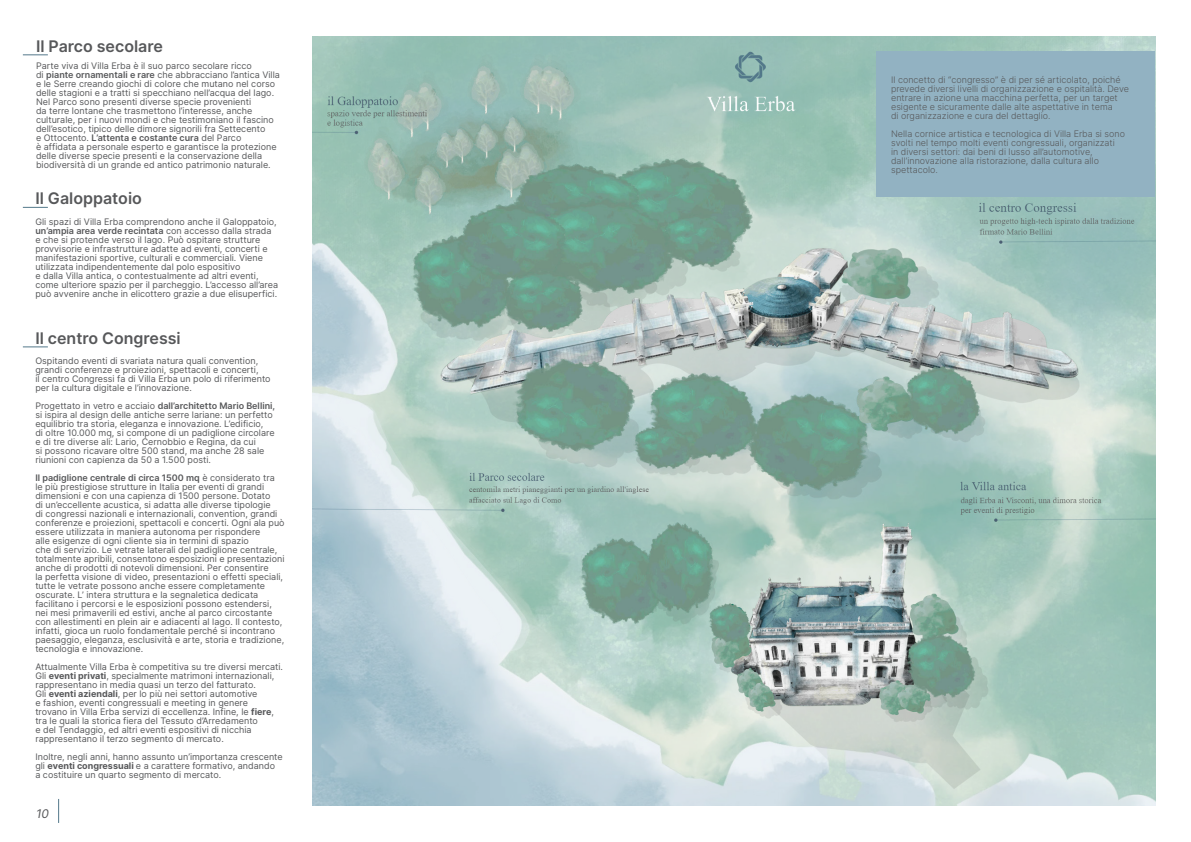
<style>
.page{position:relative;width:1191px;height:842px;background:#fff}
.page>*{position:absolute;margin:0;border:0;box-sizing:border-box;transform-origin:0 0}
.t1{font:600 16px "Inter";color:#57585a}
.t2{font:italic 12px "Inter";color:#57585a}
.t3{font:9px/9px "Inter";color:#57585a}
.t4{font:300 9px/9px "Inter";color:#57585a}
.t5{font:600 9px "Inter";color:#57585a}
.s1{font-weight:600}
.s2{font-weight:400}
.s3{font-weight:700}
</style>
<div class="page">
<svg style="left:58px;top:799px;width:1px;height:24px"></svg>
<svg style="left:23px;top:54px;width:25px;height:1px"></svg>
<svg style="left:23px;top:207px;width:25px;height:1px"></svg>
<svg style="left:23px;top:346px;width:25px;height:1px"></svg>
<img style="left:313px;top:37px;width:842px;height:769px">
<div style="left:876px;top:51px;width:278px;height:146px;background:#92b2c2"></div>
<p class="t1" style="left:36px;top:34px;width:128px">Il Parco secolare</p>
<p class="t3" style="left:36px;top:61px;width:217px">Parte viva di Villa Erba è il suo parco secolare ricco</p>
<p class="t3" style="left:36px;top:70px;width:245px">di <span class="s1">piante ornamentali e rare</span> che abbracciano l’antica Villa e le Serre creando giochi di colore che mutano nel corso delle stagioni e a tratti si specchiano nell’acqua del lago.<br>Nel Parco sono presenti diverse specie provenienti</p>
<p class="t3" style="left:36px;top:106px;width:239px">da terre lontane che trasmettono l’interesse, anche culturale, per i nuovi mondi e che testimoniano il fascino dell’esotico, tipico delle dimore signorili fra Settecento</p>
<p class="t5" style="left:36px;top:131px;width:207px"><span class="s2">e Ottocento.</span> L’attenta e costante cura <span class="s2">del Parco</span></p>
<p class="t3" style="left:36px;top:142px;width:242px">è affidata a personale esperto e garantisce la protezione delle diverse specie presenti e la conservazione della biodiversità di un grande ed antico patrimonio naturale.</p>
<p class="t1" style="left:35px;top:186px;width:108px">Il Galoppatoio</p>
<p class="t3" style="left:35px;top:217px;width:243px">Gli spazi di Villa Erba comprendono anche il Galoppatoio, <span class="s1">un’ampia area verde recintata</span> con accesso dalla strada e che si protende verso il lago. Può ospitare strutture provvisorie e infrastrutture adatte ad eventi, concerti e manifestazioni sportive, culturali e commerciali. Viene utilizzata indipendentemente dal polo espositivo</p>
<p class="t3" style="left:35px;top:271px;width:225px">e dalla Villa antica, o contestualmente ad altri eventi,</p>
<p class="t3" style="left:35px;top:280px;width:244px">come ulteriore spazio per il parcheggio. L’accesso all’area può avvenire anche in elicottero grazie a due elisuperfici.</p>
<p class="t1" style="left:35px;top:326px;width:147px">Il centro Congressi</p>
<p class="t3" style="left:35px;top:356px;width:225px">Ospitando eventi di svariata natura quali convention, grandi conferenze e proiezioni, spettacoli e concerti,</p>
<p class="t3" style="left:35px;top:374px;width:237px">il centro Congressi fa di Villa Erba un polo di riferimento per la cultura digitale e l’innovazione.</p>
<p class="t3" style="left:35px;top:401px;width:241px">Progettato in vetro e acciaio <span class="s1">dall’architetto Mario Bellini, </span>si ispira al design delle antiche serre lariane: un perfetto equilibrio tra storia, eleganza e innovazione. L’edificio,</p>
<p class="t3" style="left:35px;top:428px;width:241px">di oltre 10.000 mq, si compone di un padiglione circolare e di tre diverse ali: Lario, Cernobbio e Regina, da cui<br>si possono ricavare oltre 500 stand, ma anche 28 sale riunioni con capienza da 50 a 1.500 posti.</p>
<p class="t3" style="left:35px;top:473px;width:251px"><span class="s1">Il padiglione centrale di circa 1500 mq</span> è considerato tra<br>le più prestigiose strutture in Italia per eventi di grandi dimensioni e con una capienza di 1500 persone. Dotato<br>di un’eccellente acustica, si adatta alle diverse tipologie<br>di congressi nazionali e internazionali, convention, grandi conferenze e proiezioni, spettacoli e concerti. Ogni ala può essere utilizzata in maniera autonoma per rispondere</p>
<p class="t3" style="left:35px;top:536px;width:215px">alle esigenze di ogni cliente sia in termini di spazio</p>
<p class="t3" style="left:35px;top:545px;width:251px">che di servizio. Le vetrate laterali del padiglione centrale, totalmente apribili, consentono esposizioni e presentazioni anche di prodotti di notevoli dimensioni. Per consentire</p>
<p class="t3" style="left:35px;top:572px;width:250px">la perfetta visione di video, presentazioni o effetti speciali, tutte le vetrate possono anche essere completamente oscurate. L’ intera struttura e la segnaletica dedicata facilitano i percorsi e le esposizioni possono estendersi, nei mesi primaverili ed estivi, anche al parco circostante con allestimenti en plein air e adiacenti al lago. Il contesto, infatti, gioca un ruolo fondamentale perché si incontrano paesaggio, eleganza, esclusività e arte, storia e tradizione, tecnologia e innovazione.</p>
<p class="t3" style="left:35px;top:662px;width:249px">Attualmente Villa Erba è competitiva su tre diversi mercati.<br>Gli <span class="s3">eventi privati</span>, specialmente matrimoni internazionali, rappresentano in media quasi un terzo del fatturato.</p>
<p class="t3" style="left:35px;top:689px;width:224px">Gli <span class="s3">eventi aziendali</span>, per lo più nei settori automotive</p>
<p class="t3" style="left:35px;top:698px;width:240px">e fashion, eventi congressuali e meeting in genere trovano in Villa Erba servizi di eccellenza. Infine, le <span class="s3">fiere</span>, tra le quali la storica fiera del Tessuto d’Arredamento<br>e del Tendaggio, ed altri eventi espositivi di nicchia rappresentano il terzo segmento di mercato.</p>
<p class="t3" style="left:35px;top:752px;width:249px">Inoltre, negli anni, hanno assunto un’importanza crescente gli <span class="s3">eventi congressuali</span> e a carattere formativo, andando</p>
<p class="t3" style="left:35px;top:770px;width:187px">a costituire un quarto segmento di mercato.</p>
<h2 class="t2" style="left:36px;top:804px;width:15px">10</h2>
<p class="t4" style="left:891px;top:76px;width:239px">Il concetto di “congresso” è di per sé articolato, poiché prevede diversi livelli di organizzazione e ospitalità. Deve entrare in azione una macchina perfetta, per un target esigente e sicuramente dalle alte aspettative in tema</p>
<p class="t4" style="left:891px;top:112px;width:161px">di organizzazione e cura del dettaglio.</p>
<p class="t4" style="left:891px;top:130px;width:235px">Nella cornice artistica e tecnologica di Villa Erba si sono svolti nel tempo molti eventi congressuali, organizzati<br>in diversi settori: dai beni di lusso all’automotive, dall’innovazione alla ristorazione, dalla cultura allo spettacolo.</p>
</div>
